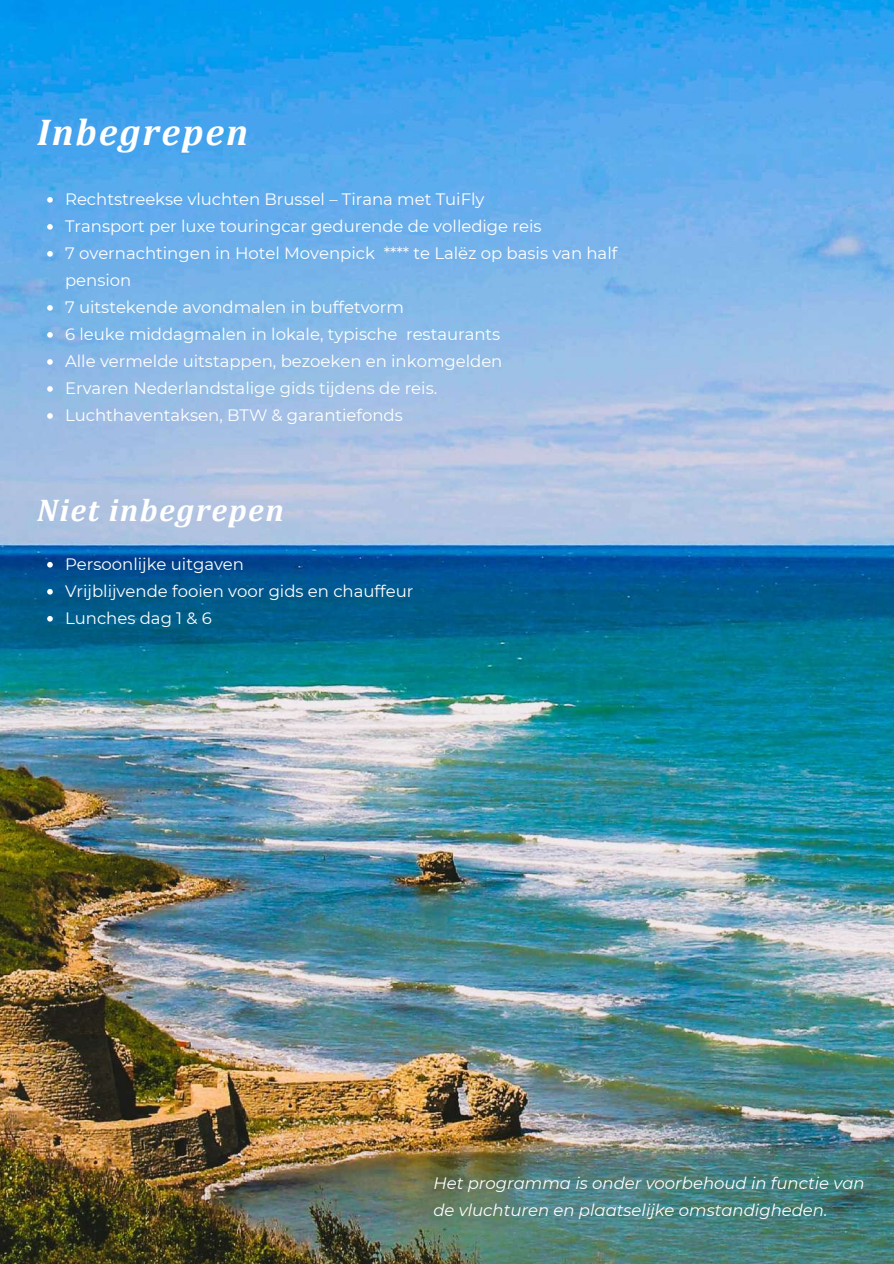
<style>
.page{position:relative;width:894px;height:1264px;background:#fff}
.page>*{position:absolute;margin:0;border:0;box-sizing:border-box;transform-origin:0 0}
.t1{font:italic 700 37.5px "Cambria";letter-spacing:.05em;color:#fff}
.t2{font:italic 700 31.5px "Cambria";letter-spacing:.045em;color:#fff}
.t3{font:16.5px/27px "Montserrat";color:#fff}
.t4{font:italic 16.5px/27px "Montserrat";color:#fff}
</style>
<div class="page">
<img style="left:0;top:0;width:893px;height:1263px">
<svg style="left:47px;top:197px;width:6px;height:6px"></svg>
<svg style="left:47px;top:224px;width:6px;height:6px"></svg>
<svg style="left:47px;top:251px;width:6px;height:6px"></svg>
<svg style="left:47px;top:305px;width:6px;height:6px"></svg>
<svg style="left:47px;top:332px;width:6px;height:6px"></svg>
<svg style="left:47px;top:359px;width:6px;height:6px"></svg>
<svg style="left:47px;top:386px;width:6px;height:6px"></svg>
<svg style="left:47px;top:413px;width:6px;height:6px"></svg>
<svg style="left:47px;top:562px;width:6px;height:5px"></svg>
<svg style="left:47px;top:589px;width:6px;height:5px"></svg>
<svg style="left:47px;top:616px;width:6px;height:5px"></svg>
<h1 class="t1" style="left:37px;top:109px;width:212px">Inbegrepen</h1>
<p class="t3" style="left:65px;top:185px;width:553px">Rechtstreekse vluchten Brussel – Tirana met TuiFly<br>Transport per luxe touringcar gedurende de volledige reis<br>7 overnachtingen in Hotel Movenpick **** te Lalëz op basis van half pension<br>7 uitstekende avondmalen in buffetvorm<br>6 leuke middagmalen in lokale, typische restaurants<br>Alle vermelde uitstappen, bezoeken en inkomgelden<br>Ervaren Nederlandstalige gids tijdens de reis.<br>Luchthaventaksen, BTW &amp; garantiefonds</p>
<h2 class="t2" style="left:37px;top:491px;width:248px">Niet inbegrepen</h2>
<p class="t3" style="left:65px;top:550px;width:350px">Persoonlijke uitgaven<br>Vrijblijvende fooien voor gids en chauffeur<br>Lunches dag 1 &amp; 6</p>
<p class="t4" style="left:433px;top:1169px;width:432px">Het programma is onder voorbehoud in functie van de vluchturen en plaatselijke omstandigheden.</p>
</div>
